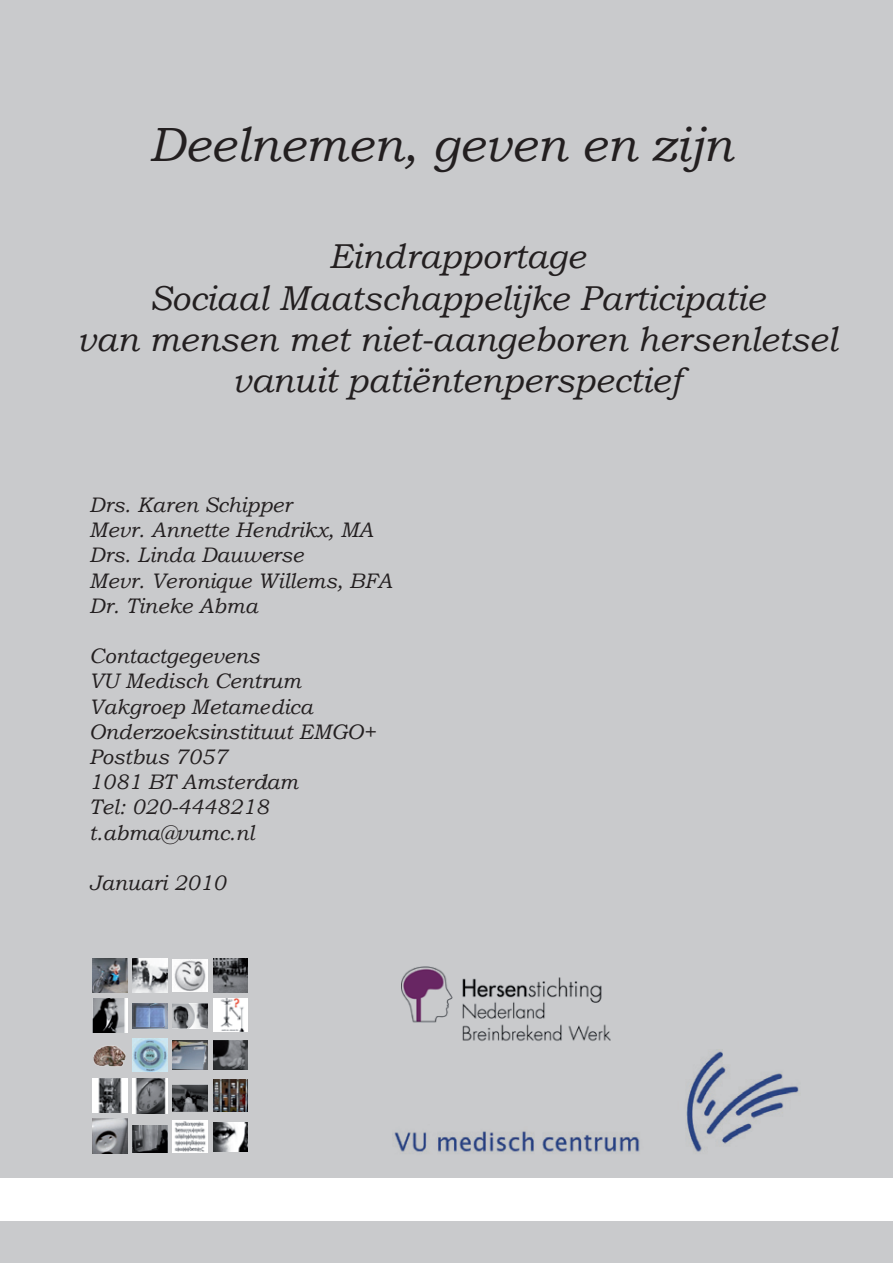
<style>
.page{position:relative;width:893px;height:1263px;background:#c9cacc}
.page>*{position:absolute;margin:0;border:0;box-sizing:border-box;transform-origin:0 0}
.t1{font:italic 48px "Bookman Old Style";color:#231f20}
.t2{font:italic 700 39.45px "Arial";color:#000}
.t3{font:italic 34.5px/41.4px "Bookman Old Style";color:#231f20;text-align:center}
.t4{font:italic 21px/25.2px "Bookman Old Style";color:#231f20}
.t5{font:12px "Arial";color:#000}
</style>
<div class="page">
<img style="left:93px;top:958px;width:34px;height:34px">
<img style="left:93px;top:998px;width:34px;height:35px">
<img style="left:93px;top:1045px;width:33px;height:22px">
<img style="left:93px;top:1079px;width:34px;height:33px">
<img style="left:93px;top:1119px;width:34px;height:34px">
<img style="left:133px;top:958px;width:34px;height:34px">
<img style="left:133px;top:1003px;width:34px;height:26px">
<img style="left:133px;top:1038px;width:34px;height:34px">
<img style="left:133px;top:1079px;width:34px;height:34px">
<img style="left:133px;top:1125px;width:34px;height:28px">
<img style="left:173px;top:960px;width:34px;height:32px">
<img style="left:173px;top:1003px;width:34px;height:25px">
<img style="left:173px;top:1040px;width:34px;height:29px">
<img style="left:173px;top:1084px;width:34px;height:28px">
<img style="left:173px;top:1121px;width:34px;height:31px">
<img style="left:213px;top:958px;width:35px;height:34px">
<img style="left:213px;top:998px;width:35px;height:33px">
<img style="left:213px;top:1040px;width:35px;height:29px">
<img style="left:213px;top:1079px;width:35px;height:33px">
<img style="left:213px;top:1122px;width:35px;height:30px">
<div style="left:0;top:1178px;width:893px;height:42px;background:#fff"></div>
<img style="left:394px;top:1049px;width:405px;height:104px">
<img style="left:401px;top:966px;width:210px;height:75px">
<h1 class="t1" style="left:149px;top:117px;width:585px">Deelnemen, geven en zijn</h1>
<h3 class="t3" style="left:77px;top:236px;width:761px">Eindrapportage<br>Sociaal Maatschappelijke Participatie<br>van mensen met niet-aangeboren hersenletsel vanuit patiëntenperspectief</h3>
<h2 class="t2" style="left:265px;top:308px;width:481px">Deelnemen, geven en zijn</h2>
<p class="t4" style="left:89px;top:492px;width:304px">Drs. Karen Schipper<br>Mevr. Annette Hendrikx, MA<br>Drs. Linda Dauwerse<br>Mevr. Veronique Willems, BFA<br>Dr. Tineke Abma</p>
<p class="t4" style="left:89px;top:643px;width:288px">Contactgegevens<br>VU Medisch Centrum<br>Vakgroep Metamedica<br>Onderzoeksinstituut EMGO+<br>Postbus 7057<br>1081 BT Amsterdam<br>Tel: 020-4448218 t.abma@vumc.nl</p>
<p class="t4" style="left:89px;top:870px;width:138px">Januari 2010</p>
<p class="t5" style="left:265px;top:722px;width:114px">Drs. Linda Dauwerse</p>
</div>
